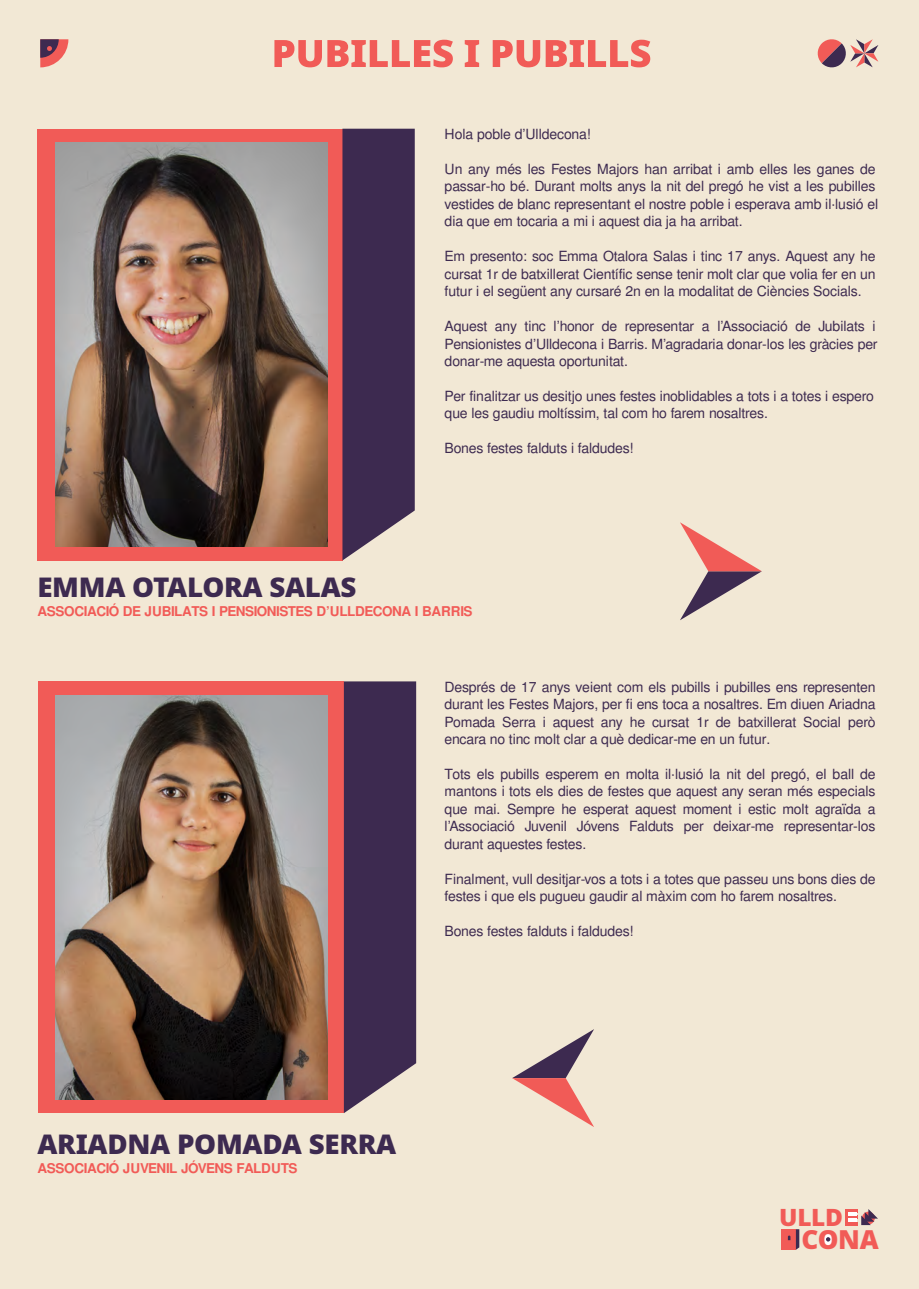
<style>
.page{position:relative;width:919px;height:1289px;background:#fff}
.page>*{position:absolute;margin:0;border:0;box-sizing:border-box;transform-origin:0 0}
.t1{font:900 27px "Noto Sans";letter-spacing:-.01em;color:#3d2a50}
.t2{font:900 26.1px "Noto Sans";color:#f15b57}
.t3{font:900 23.7px "Noto Sans";color:#f15b57}
.t4{font:13.95px/17.4px "Free Sans";letter-spacing:-.015em;color:#3d2a50}
.t5{font:700 13.5px "Free Sans";letter-spacing:-.035em;color:#f15b57}
</style>
<div class="page">
<div style="left:0;top:0;width:918px;height:1288px;background:#f2e8d5"></div>
<div style="left:39px;top:681px;width:305px;height:432px;background:#f15b57"></div>
<div style="left:344px;top:681px;width:72px;height:432px;background:#3d2a50"></div>
<div style="left:37px;top:129px;width:305px;height:431px;background:#f15b57"></div>
<svg style="left:342px;top:129px;width:73px;height:431px;background:#483557"></svg>
<img style="left:55px;top:142px;width:272px;height:404px">
<img style="left:55px;top:695px;width:272px;height:404px">
<svg style="left:274px;top:40px;width:179px;height:27px"></svg>
<svg style="left:464px;top:40px;width:15px;height:27px"></svg>
<svg style="left:492px;top:40px;width:158px;height:27px"></svg>
<svg style="left:817px;top:39px;width:61px;height:29px"></svg>
<svg style="left:40px;top:39px;width:28px;height:28px"></svg>
<div style="left:781px;top:1229px;width:14px;height:20px;background:#f15b57"></div>
<svg style="left:787px;top:1229px;width:12px;height:20px"></svg>
<div style="left:821px;top:1232px;width:13px;height:14px;background:#fff;border-radius:50%"></div>
<svg style="left:826px;top:1237px;width:4px;height:4px"></svg>
<svg style="left:845px;top:1209px;width:32px;height:16px"></svg>
<svg style="left:680px;top:522px;width:81px;height:98px"></svg>
<svg style="left:512px;top:1029px;width:82px;height:98px"></svg>
<p class="t4" style="left:444px;top:126px;width:148px">Hola poble d’Ulldecona!</p>
<p class="t4" style="left:444px;top:161px;width:435px">Un any més les Festes Majors han arribat i amb elles les ganes de passar-ho bé. Durant molts anys la nit del pregó he vist a les pubilles vestides de blanc representant el nostre poble i esperava amb il·lusió el dia que em tocaria a mi i aquest dia ja ha arribat.</p>
<p class="t4" style="left:444px;top:248px;width:432px;text-align:justify">Em presento: soc Emma Otalora Salas i tinc 17 anys. Aquest any he cursat 1r de batxillerat Científic sense tenir molt clar que volia fer en un futur i el següent any cursaré 2n en la modalitat de Ciències Socials.</p>
<p class="t4" style="left:444px;top:318px;width:434px">Aquest any tinc l’honor de representar a l’Associació de Jubilats i<br>Pensionistes d’Ulldecona i Barris. M’agradaria donar-los les gràcies per donar-me aquesta oportunitat.</p>
<p class="t4" style="left:444px;top:388px;width:431px">Per finalitzar us desitjo unes festes inoblidables a tots i a totes i espero que les gaudiu moltíssim, tal com ho farem nosaltres.</p>
<p class="t4" style="left:444px;top:440px;width:190px">Bones festes falduts i faldudes!</p>
<h1 class="t1" style="left:37px;top:566px;width:321px">EMMA OTALORA SALAS</h1>
<p class="t5" style="left:37px;top:601px;width:436px">ASSOCIACIÓ DE JUBILATS I PENSIONISTES D’ULLDECONA I BARRIS</p>
<p class="t4" style="left:444px;top:679px;width:432px;text-align:justify">Després de 17 anys veient com els pubills i pubilles ens representen durant les Festes Majors, per fi ens toca a nosaltres. Em diuen Ariadna Pomada Serra i aquest any he cursat 1r de batxillerat Social però encara no tinc molt clar a què dedicar-me en un futur.</p>
<p class="t4" style="left:444px;top:766px;width:432px;text-align:justify">Tots els pubills esperem en molta il·lusió la nit del pregó, el ball de mantons i tots els dies de festes que aquest any seran més especials que mai. Sempre he esperat aquest moment i estic molt agraïda a l’Associació Juvenil Jóvens Falduts per deixar-me representar-los durant aquestes festes.</p>
<p class="t4" style="left:444px;top:871px;width:432px">Finalment, vull desitjar-vos a tots i a totes que passeu uns bons dies de festes i que els pugueu gaudir al màxim com ho farem nosaltres.</p>
<p class="t4" style="left:444px;top:923px;width:190px">Bones festes falduts i faldudes!</p>
<h1 class="t1" style="left:37px;top:1123px;width:360px">ARIADNA POMADA SERRA</h1>
<p class="t5" style="left:37px;top:1158px;width:261px">ASSOCIACIÓ JUVENIL JÓVENS FALDUTS</p>
<h3 class="t3" style="left:779px;top:1199px;width:65px">ULLD</h3>
<h2 class="t2" style="left:801px;top:1219px;width:79px">CONA</h2>
</div>
